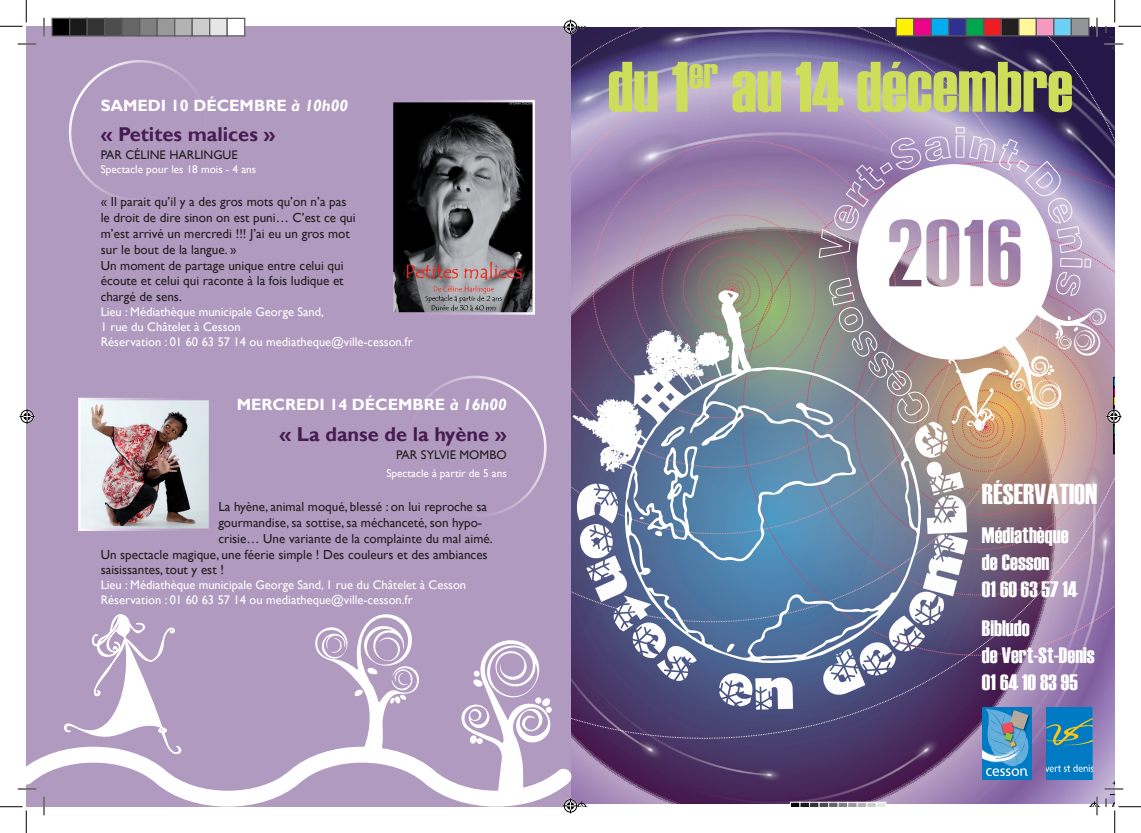
<style>
.page{position:relative;width:1141px;height:833px;background:#fff}
.page>*{position:absolute;margin:0;border:0;box-sizing:border-box;transform-origin:0 0}
.t1{font:71.25px "Haettenschweiler";color:#cedd5a}
.t2{font:28.62px "Haettenschweiler";color:#fff}
.t3{font:22.25px/26.8px "Haettenschweiler";color:#fff}
.t4{font:700 20px "Gill Sans";color:#461c50}
.t5{font:700 16.25px "Gill Sans";color:#fff}
.t6{font:13.12px/15.8px "Gill Sans";color:#231f20}
.t7{font:12.5px/15px "Gill Sans";color:#fff}
.t8{font:12.5px "Gill Sans";color:#231f20}
.t9{font:11.25px "Gill Sans";color:#fff}
.s1{font-style:italic}
</style>
<div class="page">
<img style="left:570px;top:28px;width:544px;height:99px">
<img style="left:614px;top:87px;width:500px;height:40px">
<div style="left:26px;top:26px;width:544px;height:780px;background:#b19ac0"></div>
<svg style="left:66px;top:614px;width:109px;height:110px"></svg>
<svg style="left:26px;top:724px;width:286px;height:82px"></svg>
<svg style="left:68px;top:60px;width:124px;height:140px"></svg>
<img style="left:393px;top:103px;width:139px;height:24px">
<img style="left:81px;top:400px;width:127px;height:127px">
<div style="left:78px;top:397px;width:133px;height:133px;border:2px solid #fff"></div>
<svg style="left:18px;top:43px;width:18px;height:2px"></svg>
<svg style="left:1104px;top:43px;width:19px;height:9px"></svg>
<svg style="left:18px;top:787px;width:18px;height:2px"></svg>
<svg style="left:43px;top:18px;width:2px;height:18px"></svg>
<svg style="left:43px;top:796px;width:2px;height:18px"></svg>
<svg style="left:1090px;top:18px;width:8px;height:18px"></svg>
<svg style="left:0;top:0;width:27px;height:27px"></svg>
<svg style="left:0;top:806px;width:27px;height:26px"></svg>
<svg style="left:1105px;top:0;width:35px;height:37px"></svg>
<svg style="left:563px;top:20px;width:23px;height:34px"></svg>
<svg style="left:20px;top:409px;width:15px;height:15px"></svg>
<img style="left:312px;top:127px;width:828px;height:705px">
<div style="left:52px;top:18px;width:18px;height:18px;background:#000"></div>
<div style="left:51px;top:18px;width:19px;height:18px;border:1px solid #595959"></div>
<div style="left:70px;top:18px;width:17px;height:18px;background:#1a1a1a"></div>
<div style="left:69px;top:18px;width:19px;height:18px;border:1px solid #595959"></div>
<div style="left:87px;top:18px;width:18px;height:18px;background:#333"></div>
<div style="left:86px;top:18px;width:19px;height:18px;border:1px solid #595959"></div>
<div style="left:105px;top:18px;width:17px;height:18px;background:#4d4d4d"></div>
<div style="left:104px;top:18px;width:19px;height:18px;border:1px solid #595959"></div>
<div style="left:122px;top:18px;width:18px;height:18px;background:#666"></div>
<div style="left:121px;top:18px;width:19px;height:18px;border:1px solid #595959"></div>
<div style="left:140px;top:18px;width:17px;height:18px;background:#808080"></div>
<div style="left:139px;top:18px;width:19px;height:18px;border:1px solid #595959"></div>
<div style="left:157px;top:18px;width:18px;height:18px;background:#999"></div>
<div style="left:156px;top:18px;width:19px;height:18px;border:1px solid #595959"></div>
<div style="left:175px;top:18px;width:17px;height:18px;background:#b3b3b3"></div>
<div style="left:174px;top:18px;width:19px;height:18px;border:1px solid #595959"></div>
<div style="left:192px;top:18px;width:18px;height:18px;background:#ccc"></div>
<div style="left:191px;top:18px;width:19px;height:18px;border:1px solid #595959"></div>
<div style="left:210px;top:18px;width:17px;height:18px;background:#e6e6e6"></div>
<div style="left:209px;top:18px;width:19px;height:18px;border:1px solid #595959"></div>
<div style="left:227px;top:18px;width:18px;height:18px;background:#fff"></div>
<div style="left:226px;top:18px;width:19px;height:18px;border:1px solid #595959"></div>
<div style="left:896px;top:18px;width:17px;height:18px;background:#fff101"></div>
<div style="left:895px;top:18px;width:19px;height:18px;border:1px solid #595959"></div>
<div style="left:913px;top:18px;width:18px;height:18px;background:#ed028c"></div>
<div style="left:913px;top:18px;width:18px;height:18px;border:1px solid #595959"></div>
<div style="left:931px;top:18px;width:17px;height:18px;background:#00aeef"></div>
<div style="left:930px;top:18px;width:19px;height:18px;border:1px solid #595959"></div>
<div style="left:948px;top:18px;width:18px;height:18px;background:#2e3092"></div>
<div style="left:948px;top:18px;width:18px;height:18px;border:1px solid #595959"></div>
<div style="left:966px;top:18px;width:17px;height:18px;background:#00a54f"></div>
<div style="left:965px;top:18px;width:19px;height:18px;border:1px solid #595959"></div>
<div style="left:983px;top:18px;width:18px;height:18px;background:#ee1d23"></div>
<div style="left:983px;top:18px;width:18px;height:18px;border:1px solid #595959"></div>
<div style="left:1001px;top:18px;width:17px;height:18px;background:#231f20"></div>
<div style="left:1000px;top:18px;width:19px;height:18px;border:1px solid #595959"></div>
<div style="left:1018px;top:18px;width:18px;height:18px;background:#fff79a"></div>
<div style="left:1018px;top:18px;width:18px;height:18px;border:1px solid #595959"></div>
<div style="left:1036px;top:18px;width:17px;height:18px;background:#f499c2"></div>
<div style="left:1035px;top:18px;width:19px;height:18px;border:1px solid #595959"></div>
<div style="left:1053px;top:18px;width:18px;height:18px;background:#6bcff6"></div>
<div style="left:1053px;top:18px;width:18px;height:18px;border:1px solid #595959"></div>
<div style="left:1071px;top:18px;width:17px;height:18px;background:#939598"></div>
<div style="left:1070px;top:18px;width:19px;height:18px;border:1px solid #595959"></div>
<p class="t5" style="left:101px;top:96px;width:249px">SAMEDI 10 DÉCEMBRE <span class="s1">à 10h00</span></p>
<h3 class="t4" style="left:101px;top:122px;width:176px">« Petites malices »</h3>
<p class="t8" style="left:101px;top:148px;width:138px">PAR CÉLINE HARLINGUE</p>
<p class="t9" style="left:101px;top:162px;width:157px">Spectacle pour les 18 mois - 4 ans</p>
<p class="t6" style="left:101px;top:194px;width:256px">« Il parait qu’il y a des gros mots qu’on n’a pas le droit de dire sinon on est puni… C’est ce qui m’est arrivé un mercredi !!! J’ai eu un gros mot sur le bout de la langue. »<br>Un moment de partage unique entre celui qui écoute et celui qui raconte à la fois ludique et chargé de sens.</p>
<p class="t7" style="left:101px;top:304px;width:313px">Lieu : Médiathèque municipale George Sand,<br>1 rue du Châtelet à Cesson<br>Réservation : 01 60 63 57 14 ou mediatheque@ville-cesson.fr</p>
<p class="t5" style="left:237px;top:395px;width:271px">MERCREDI 14 DÉCEMBRE <span class="s1">à 16h00</span></p>
<h3 class="t4" style="left:279px;top:422px;width:229px">« La danse de la hyène »</h3>
<p class="t8" style="left:396px;top:447px;width:112px">PAR SYLVIE MOMBO</p>
<p class="t9" style="left:386px;top:467px;width:122px">Spectacle à partir de 5 ans</p>
<p class="t6" style="left:218px;top:499px;width:270px">La hyène, animal moqué, blessé : on lui reproche sa</p>
<p class="t6" style="left:218px;top:514px;width:265px">gourmandise, sa sottise, sa méchanceté, son hypo-</p>
<p class="t6" style="left:218px;top:530px;width:276px">crisie… Une variante de la complainte du mal aimé.</p>
<p class="t6" style="left:101px;top:546px;width:388px">Un spectacle magique, une féerie simple ! Des couleurs et des ambiances</p>
<p class="t6" style="left:101px;top:562px;width:125px">saisissantes, tout y est !</p>
<p class="t7" style="left:101px;top:577px;width:367px">Lieu : Médiathèque municipale George Sand, 1 rue du Châtelet à Cesson<br>Réservation : 01 60 63 57 14 ou mediatheque@ville-cesson.fr</p>
<h1 class="t1" style="left:608px;top:38px;width:466px">du 1<sup>er</sup> au 14 décembre</h1>
<h2 class="t2" style="left:981px;top:474px;width:117px">RÉSERVATION</h2>
<h3 class="t3" style="left:981px;top:522px;width:97px">Médiathèque de Cesson<br>01 60 63 57 14</h3>
<h3 class="t3" style="left:981px;top:614px;width:114px">Bibludo<br>de Vert-St-Denis<br>01 64 10 83 95</h3>
</div>
